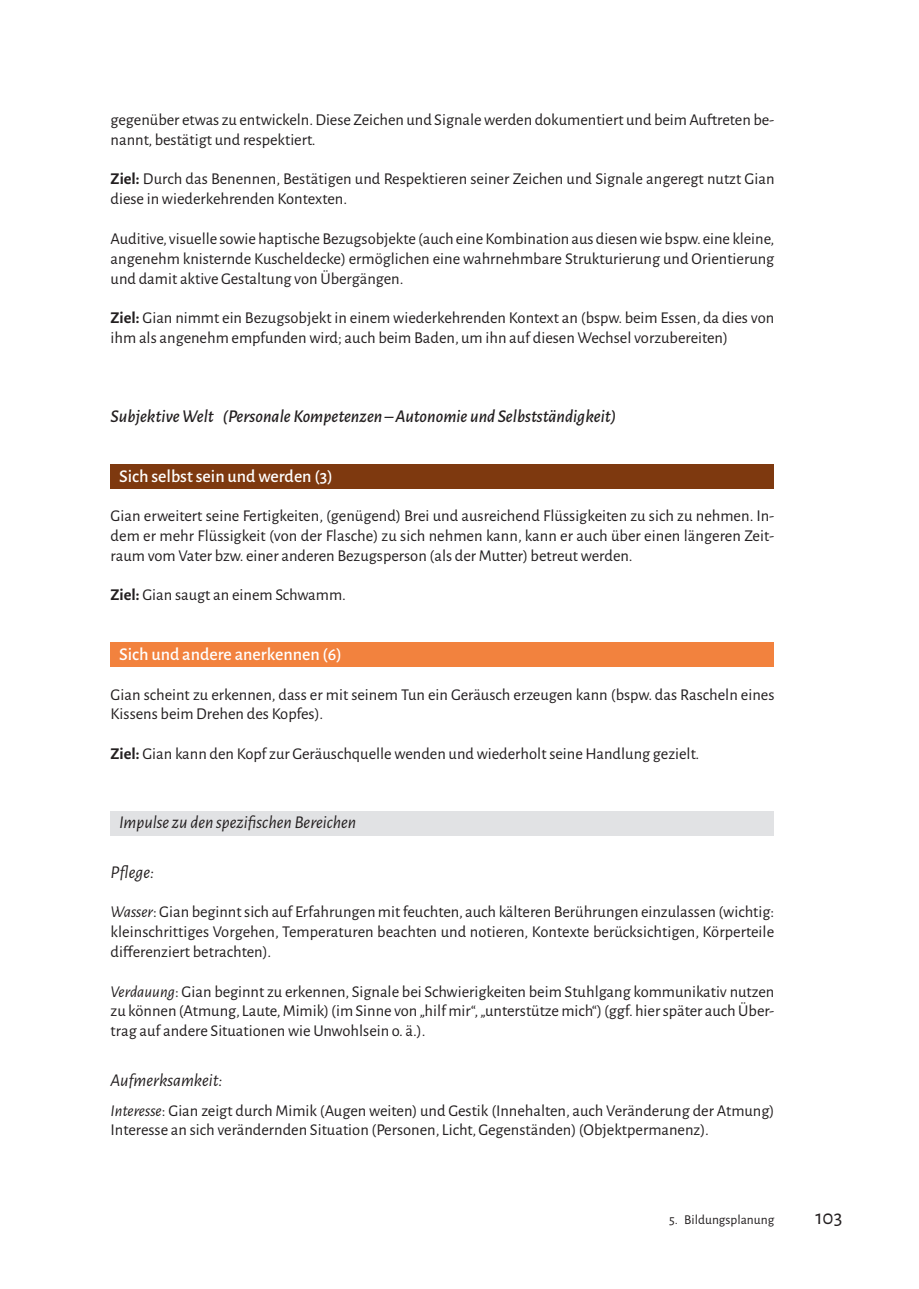
<style>
.page{position:relative;width:919px;height:1289px;background:#fff}
.page>*{position:absolute;margin:0;border:0;box-sizing:border-box;transform-origin:0 0}
.t1{font:21px "Alegreya Sans";color:#231f20}
.t2{font:italic 500 18px "Alegreya Sans";color:#231f20}
.t3{font:italic 18px "Alegreya Sans";color:#231f20}
.t4{font:500 18px "Alegreya Sans";color:#fff}
.t5{font:16.5px/19.8px "Alegreya Sans";color:#231f20}
.t6{font:13.5px "Alegreya Sans";color:#231f20}
.s1{font-weight:700}
.s2{font-style:italic}
</style>
<div class="page">
<div style="left:111px;top:464px;width:663px;height:25px;background:#7e390f"></div>
<div style="left:111px;top:642px;width:663px;height:25px;background:#f2823e"></div>
<div style="left:111px;top:811px;width:663px;height:24px;background:#e1e2e4"></div>
<p class="t5" style="left:111px;top:109px;width:665px">gegenüber etwas zu entwickeln. Diese Zeichen und Signale werden dokumentiert und beim Auftreten be&shy;nannt, bestätigt und respektiert.</p>
<p class="t5" style="left:111px;top:168px;width:665px"><span class="s1">Ziel:</span> Durch das Benennen, Bestätigen und Respektieren seiner Zeichen und Signale angeregt nutzt Gian diese in wiederkehrenden Kontexten.</p>
<p class="t5" style="left:111px;top:228px;width:665px;text-align:justify">Auditive, visuelle sowie haptische Bezugsobjekte (auch eine Kombination aus diesen wie bspw. eine kleine, angenehm knisternde Kuscheldecke) ermöglichen eine wahrnehmbare Strukturierung und Orientierung und damit aktive Gestaltung von Übergängen.</p>
<p class="t5" style="left:111px;top:307px;width:665px"><span class="s1">Ziel:</span> Gian nimmt ein Bezugsobjekt in einem wiederkehrenden Kontext an (bspw. beim Essen, da dies von ihm als angenehm empfunden wird; auch beim Baden, um ihn auf diesen Wechsel vorzubereiten)</p>
<p class="t2" style="left:111px;top:404px;width:507px">Subjektive Welt (Personale Kompetenzen – Autonomie und Selbstständigkeit)</p>
<p class="t4" style="left:119px;top:463px;width:215px">Sich selbst sein und werden (3)</p>
<p class="t5" style="left:111px;top:505px;width:665px;text-align:justify">Gian erweitert seine Fertigkeiten, (genügend) Brei und ausreichend Flüssigkeiten zu sich zu nehmen. In&shy;dem er mehr Flüssigkeit (von der Flasche) zu sich nehmen kann, kann er auch über einen längeren Zeit&shy;raum vom Vater bzw. einer anderen Bezugsperson (als der Mutter) betreut werden.</p>
<p class="t5" style="left:111px;top:584px;width:237px"><span class="s1">Ziel:</span> Gian saugt an einem Schwamm.</p>
<p class="t4" style="left:119px;top:641px;width:224px">Sich und andere anerkennen (6)</p>
<p class="t5" style="left:111px;top:683px;width:665px">Gian scheint zu erkennen, dass er mit seinem Tun ein Geräusch erzeugen kann (bspw. das Rascheln eines<br>Kissens beim Drehen des Kopfes).</p>
<p class="t5" style="left:111px;top:743px;width:590px"><span class="s1">Ziel:</span> Gian kann den Kopf zur Geräuschquelle wenden und wiederholt seine Handlung gezielt.</p>
<p class="t3" style="left:119px;top:810px;width:239px">Impulse zu den spezifischen Bereichen</p>
<p class="t3" style="left:111px;top:859px;width:45px">Pflege:</p>
<p class="t5" style="left:111px;top:901px;width:665px;text-align:justify"><span class="s2">Wasser</span>: Gian beginnt sich auf Erfahrungen mit feuchten, auch kälteren Berührungen einzulassen (wichtig: kleinschrittiges Vorgehen, Temperaturen beachten und notieren, Kontexte berücksichtigen, Körperteile differenziert betrachten).</p>
<p class="t5" style="left:111px;top:980px;width:665px;text-align:justify"><span class="s2">Verdauung</span>: Gian beginnt zu erkennen, Signale bei Schwierigkeiten beim Stuhlgang kommunikativ nutzen zu können (Atmung, Laute, Mimik) (im Sinne von „hilf mir“, „unterstütze mich“) (ggf. hier später auch Über&shy;trag auf andere Situationen wie Unwohlsein o. ä.).</p>
<p class="t3" style="left:111px;top:1067px;width:114px">Aufmerksamkeit:</p>
<p class="t5" style="left:111px;top:1099px;width:665px"><span class="s2">Interesse</span>: Gian zeigt durch Mimik (Augen weiten) und Gestik (Innehalten, auch Veränderung der Atmung)<br>Interesse an sich verändernden Situation (Personen, Licht, Gegenständen) (Objektpermanenz).</p>
<p class="t6" style="left:669px;top:1210px;width:107px">5. Bildungsplanung</p>
<p class="t1" style="left:815px;top:1203px;width:28px">103</p>
</div>
